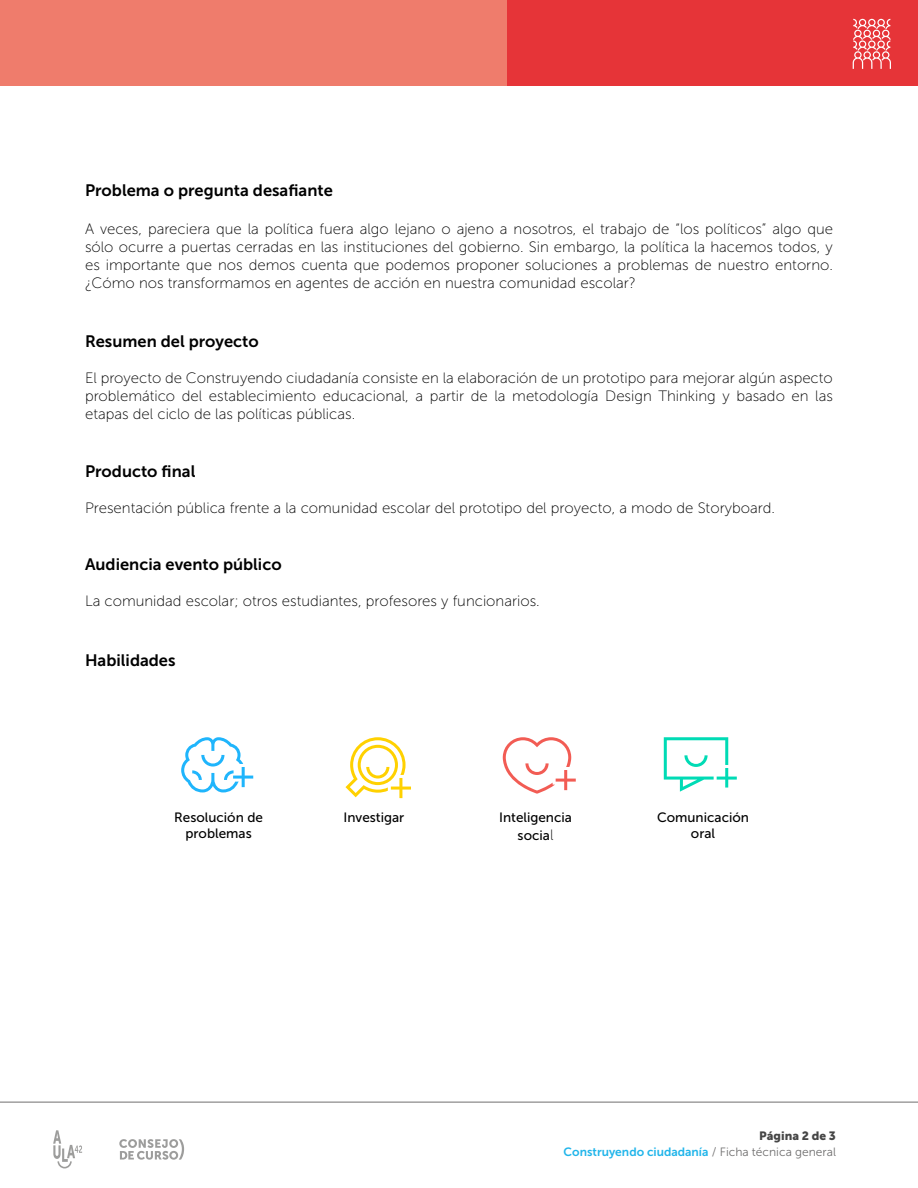
<style>
.page{position:relative;width:918px;height:1188px;background:#fff}
.page>*{position:absolute;margin:0;border:0;box-sizing:border-box;transform-origin:0 0}
.t1{font:16.5px "Museo Sans 700";color:#000}
.t2{font:15px/18px "Museo Sans 100";color:#000;text-align:justify}
.t3{font:13.5px/16.2px "Museo Sans 500";color:#000;text-align:center}
.t4{font:12px "Museo Sans 700";color:#21b5ea}
.t5{font:12px "Museo Sans 900";color:#464646}
.s1{font-family:"Museo Sans 100";font-size:15px}
.s2{font-family:"Museo Sans 300";color:#706f6f}
</style>
<div class="page">
<div style="left:0;top:0;width:507px;height:85px;background:#ef7c6c"></div>
<div style="left:507px;top:0;width:411px;height:85px;background:#e63438"></div>
<svg style="left:53px;top:1130px;width:29px;height:38px"></svg>
<svg style="left:119px;top:1139px;width:65px;height:21px"></svg>
<hr style="left:0;top:1102px;width:918px;height:1px;background:#706f6f">
<svg style="left:853px;top:19px;width:38px;height:50px"></svg>
<svg style="left:181px;top:737px;width:72px;height:55px"></svg>
<svg style="left:345px;top:737px;width:66px;height:61px"></svg>
<svg style="left:503px;top:737px;width:73px;height:57px"></svg>
<svg style="left:664px;top:737px;width:73px;height:55px"></svg>
<p class="t1" style="left:85px;top:181px;width:249px">Problema o pregunta desafiante</p>
<p class="t2" style="left:85px;top:220px;width:750px">A veces, pareciera que la política fuera algo lejano o ajeno a nosotros, el trabajo de “los políticos” algo que sólo ocurre a puertas cerradas en las instituciones del gobierno. Sin embargo, la política la hacemos todos, y es importante que nos demos cuenta que podemos proponer soluciones a problemas de nuestro entorno. ¿Cómo nos transformamos en agentes de acción en nuestra comunidad escolar?</p>
<p class="t1" style="left:85px;top:332px;width:175px">Resumen del proyecto</p>
<p class="t2" style="left:85px;top:369px;width:749px">El proyecto de Construyendo ciudadanía consiste en la elaboración de un prototipo para mejorar algún aspecto problemático del establecimiento educacional, a partir de la metodología Design Thinking y basado en las etapas del ciclo de las políticas públicas.</p>
<p class="t1" style="left:85px;top:462px;width:112px">Producto final</p>
<p class="t2" style="left:85px;top:499px;width:691px">Presentación pública frente a la comunidad escolar del prototipo del proyecto, a modo de Storyboard.</p>
<p class="t1" style="left:85px;top:555px;width:198px">Audiencia evento público</p>
<p class="t2" style="left:85px;top:592px;width:456px">La comunidad escolar; otros estudiantes, profesores y funcionarios.</p>
<p class="t1" style="left:85px;top:651px;width:92px">Habilidades</p>
<p class="t3" style="left:174px;top:809px;width:90px">Resolución de problemas</p>
<p class="t3" style="left:344px;top:809px;width:62px">Investigar</p>
<p class="t3" style="left:499px;top:808px;width:74px;line-height:18px">Inteligencia socia<span class="s1">l</span></p>
<p class="t3" style="left:657px;top:809px;width:93px">Comunicación oral</p>
<p class="t5" style="left:759px;top:1129px;width:78px">Página 2 de 3</p>
<p class="t4" style="left:564px;top:1145px;width:274px">Construyendo ciudadanía <span class="s2">/ Ficha técnica general</span></p>
</div>
